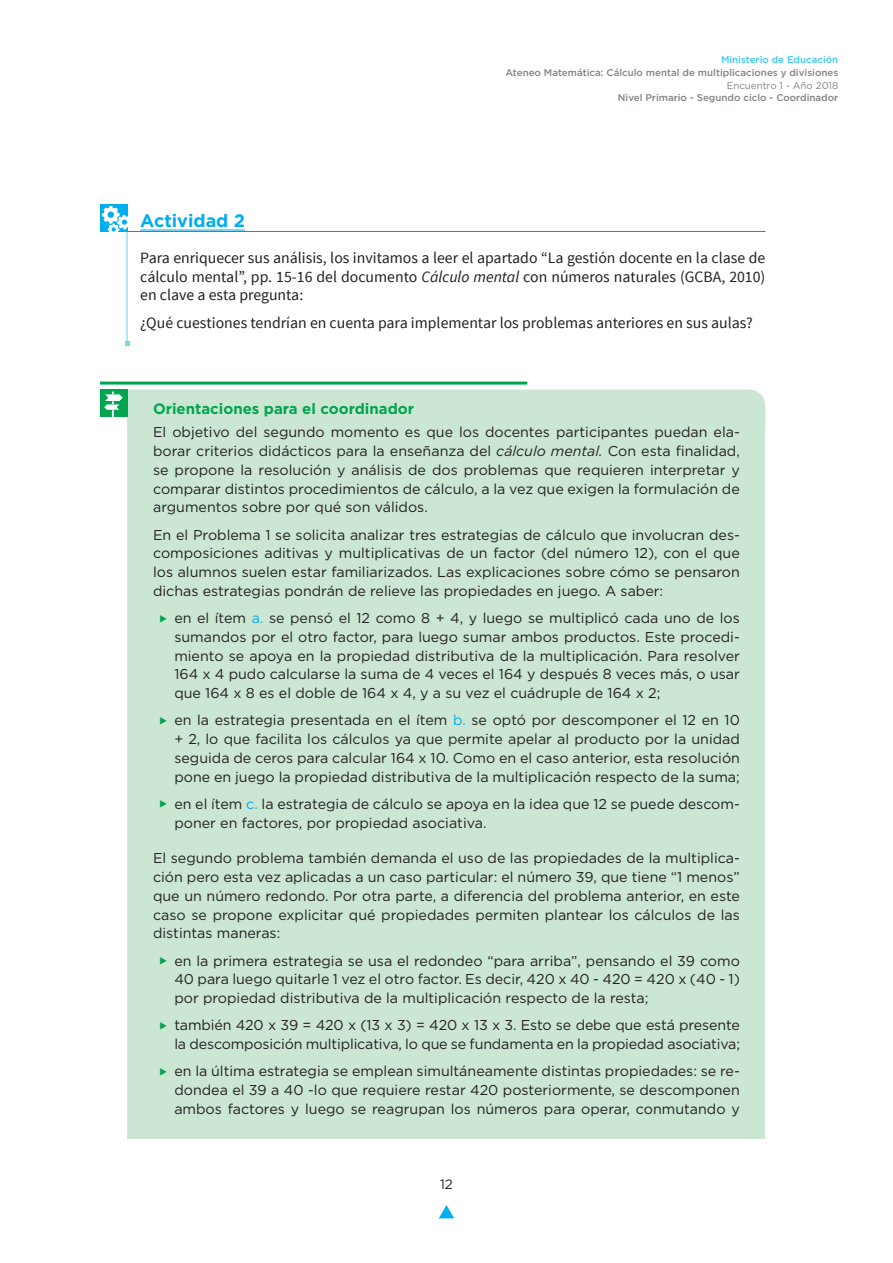
<style>
.page{position:relative;width:893px;height:1263px;background:#fff}
.page>*{position:absolute;margin:0;border:0;box-sizing:border-box;transform-origin:0 0}
.t1{font:700 18px "Gotham";color:#00aeef}
.t2{font:15.75px/18.8px "Source Sans Pro";color:#231f20;text-align:justify}
.t3{font:700 15px "Gotham";color:#00a54f}
.t4{font:14.25px/18.8px "Gotham";color:#231f20;text-align:justify}
.t5{font:13.5px "Gotham";color:#231f20}
.t6{font:500 9.75px "Gotham";color:#808285}
.t7{font:500 9.75px "Gotham";color:#40c7f4}
.t8{font:9.75px "Gotham";color:#808285}
.s1{font-style:italic}
.s2{color:#00a54f}
.s3{color:#00aeef}
</style>
<div class="page">
<svg style="left:439px;top:1205px;width:15px;height:13px"></svg>
<hr style="left:128px;top:231px;width:637px;height:1px;background:#6c6d70">
<hr style="left:140px;top:230px;width:105px;height:1px;background:#00aeef">
<hr style="left:100px;top:382px;width:427px;height:3px;background:#00a54f">
<div style="left:128px;top:405px;width:637px;height:131px;background:#cbe6d3"></div>
<div style="left:128px;top:507px;width:637px;height:113px;background:#cbe6d3"></div>
<div style="left:128px;top:590px;width:637px;height:132px;background:#cbe6d3"></div>
<div style="left:128px;top:693px;width:637px;height:113px;background:#cbe6d3"></div>
<div style="left:128px;top:780px;width:637px;height:72px;background:#cbe6d3"></div>
<div style="left:128px;top:831px;width:637px;height:131px;background:#cbe6d3"></div>
<div style="left:128px;top:933px;width:637px;height:94px;background:#cbe6d3"></div>
<div style="left:128px;top:998px;width:637px;height:75px;background:#cbe6d3"></div>
<div style="left:128px;top:1048px;width:637px;height:90px;background:#cbe6d3"></div>
<hr style="left:126px;top:204px;width:2px;height:139px;background:#7cd3f6">
<svg style="left:125px;top:341px;width:4px;height:4px"></svg>
<div style="left:100px;top:204px;width:28px;height:28px;background:#00aeef"></div>
<svg style="left:102px;top:206px;width:26px;height:26px"></svg>
<div style="left:100px;top:390px;width:28px;height:27px;background:#00a54f"></div>
<svg style="left:104px;top:390px;width:661px;height:36px"></svg>
<p class="t7" style="left:721px;top:53px;width:119px">Ministerio de Educación</p>
<p class="t6" style="left:505px;top:66px;width:334px">Ateneo Matemática: Cálculo mental de multiplicaciones y divisiones</p>
<p class="t8" style="left:727px;top:79px;width:113px">Encuentro 1 - Año 2018</p>
<p class="t6" style="left:618px;top:92px;width:222px">Nivel Primario - Segundo ciclo - Coordinador</p>
<p class="t1" style="left:140px;top:209px;width:106px">Actividad 2</p>
<p class="t2" style="left:140px;top:248px;width:627px">Para enriquecer sus análisis, los invitamos a leer el apartado “La gestión docente en la clase de cálculo mental”, pp. 15-16 del documento <span class="s1">Cálculo mental</span> con números naturales (GCBA, 2010) en clave a esta pregunta:</p>
<p class="t2" style="left:140px;top:313px;width:614px">¿Qué cuestiones tendrían en cuenta para implementar los problemas anteriores en sus aulas?</p>
<p class="t3" style="left:153px;top:399px;width:262px">Orientaciones para el coordinador</p>
<p class="t4" style="left:153px;top:423px;width:588px">El objetivo del segundo momento es que los docentes participantes puedan ela&shy;borar criterios didácticos para la enseñanza del <span class="s1">cálculo mental.</span> Con esta finalidad, se propone la resolución y análisis de dos problemas que requieren interpretar y comparar distintos procedimientos de cálculo, a la vez que exigen la formulación de argumentos sobre por qué son válidos.</p>
<p class="t4" style="left:153px;top:525px;width:588px">En el Problema 1 se solicita analizar tres estrategias de cálculo que involucran des&shy;composiciones aditivas y multiplicativas de un factor (del número 12), con el que los alumnos suelen estar familiarizados. Las explicaciones sobre cómo se pensaron dichas estrategias pondrán de relieve las propiedades en juego. A saber:</p>
<p class="t4" style="left:174px;top:608px;width:567px;text-indent:-15px"><span class="s2">◆</span> en el ítem <span class="s3">a.</span> se pensó el 12 como 8 + 4, y luego se multiplicó cada uno de los sumandos por el otro factor, para luego sumar ambos productos. Este procedi&shy;miento se apoya en la propiedad distributiva de la multiplicación. Para resolver 164 x 4 pudo calcularse la suma de 4 veces el 164 y después 8 veces más, o usar que 164 x 8 es el doble de 164 x 4, y a su vez el cuádruple de 164 x 2;</p>
<p class="t4" style="left:174px;top:711px;width:567px;text-indent:-15px"><span class="s2">◆</span> en la estrategia presentada en el ítem <span class="s3">b.</span> se optó por descomponer el 12 en 10 + 2, lo que facilita los cálculos ya que permite apelar al producto por la unidad seguida de ceros para calcular 164 x 10. Como en el caso anterior, esta resolución pone en juego la propiedad distributiva de la multiplicación respecto de la suma;</p>
<p class="t4" style="left:174px;top:794px;width:567px;text-indent:-15px"><span class="s2">◆</span> en el ítem <span class="s3">c.</span> la estrategia de cálculo se apoya en la idea que 12 se puede descom&shy;poner en factores, por propiedad asociativa.</p>
<p class="t4" style="left:153px;top:849px;width:588px">El segundo problema también demanda el uso de las propiedades de la multiplica&shy;ción pero esta vez aplicadas a un caso particular: el número 39, que tiene “1 menos” que un número redondo. Por otra parte, a diferencia del problema anterior, en este caso se propone explicitar qué propiedades permiten plantear los cálculos de las distintas maneras:</p>
<p class="t4" style="left:174px;top:951px;width:567px;text-indent:-15px"><span class="s2">◆</span> en la primera estrategia se usa el redondeo “para arriba”, pensando el 39 como 40 para luego quitarle 1 vez el otro factor. Es decir, 420 x 40 - 420 = 420 x (40 - 1) por propiedad distributiva de la multiplicación respecto de la resta;</p>
<p class="t4" style="left:159px;top:1016px;width:582px;text-align:right"><span class="s2">◆</span> también 420 x 39 = 420 x (13 x 3) = 420 x 13 x 3. Esto se debe que está presente la descomposición multiplicativa, lo que se fundamenta en la propiedad asociativa;</p>
<p class="t4" style="left:174px;top:1062px;width:567px;text-indent:-15px"><span class="s2">◆</span> en la última estrategia se emplean simultáneamente distintas propiedades: se re&shy;dondea el 39 a 40 -lo que requiere restar 420 posteriormente, se descomponen ambos factores y luego se reagrupan los números para operar, conmutando y</p>
<p class="t5" style="left:440px;top:1175px;width:14px">12</p>
</div>
